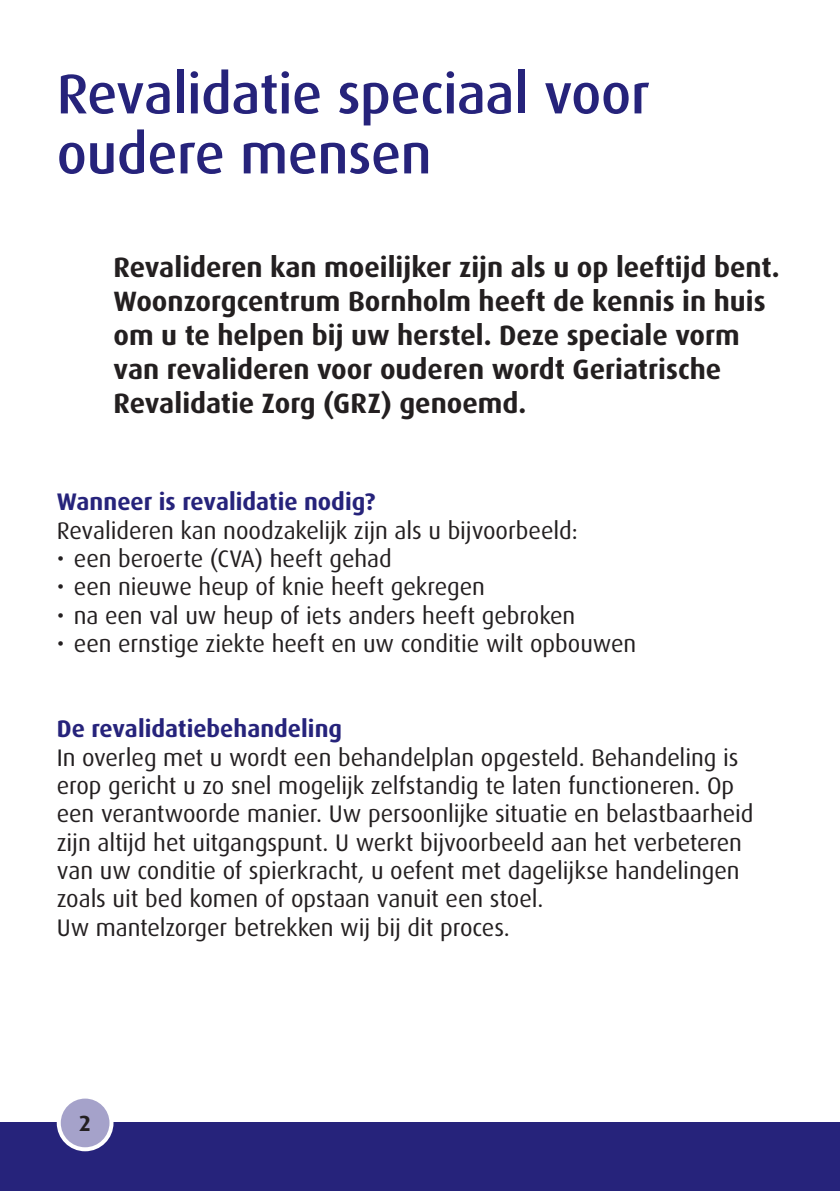
<style>
.page{position:relative;width:840px;height:1191px;background:#fff}
.page>*{position:absolute;margin:0;border:0;box-sizing:border-box;transform-origin:0 0}
.t1{font:500 56px/60px "Dax";letter-spacing:-.01em;color:#26237b}
.t2{font:700 28px/34px "Dax";color:#231f20}
.t3{font:24px/28.4px "Dax";letter-spacing:-.005em;color:#231f20}
.t4{font:700 24px "Dax";color:#26237b}
.t5{font:700 22px "Dax";color:#231f20}
</style>
<div class="page">
<div style="left:0;top:1123px;width:839px;height:68px;background:#26237b"></div>
<div style="left:59px;top:1096px;width:52px;height:53px;background:#a5a2ca;border-radius:50%"></div>
<div style="left:57px;top:1094px;width:56px;height:57px;border:4px solid #fff;border-radius:50%"></div>
<h1 class="t1" style="left:57px;top:64px;width:594px">Revalidatie speciaal voor oudere mensen</h1>
<p class="t2" style="left:113px;top:250px;width:667px">Revalideren kan moeilijker zijn als u op leeftijd bent.<br>Woonzorgcentrum Bornholm heeft de kennis in huis om u te helpen bij uw herstel. Deze speciale vorm van revalideren voor ouderen wordt Geriatrische Revalidatie Zorg (GRZ) genoemd.</p>
<p class="t4" style="left:57px;top:488px;width:320px">Wanneer is revalidatie nodig?</p>
<p class="t3" style="left:57px;top:516px;width:522px">Revalideren kan noodzakelijk zijn als u bijvoorbeeld:</p>
<p class="t3" style="left:57px;top:545px;width:336px">• een beroerte (CVA) heeft gehad</p>
<p class="t3" style="left:57px;top:573px;width:429px">• een nieuwe heup of knie heeft gekregen</p>
<p class="t3" style="left:57px;top:601px;width:519px">• na een val uw heup of iets anders heeft gebroken</p>
<p class="t3" style="left:57px;top:630px;width:580px">• een ernstige ziekte heeft en uw conditie wilt opbouwen</p>
<p class="t4" style="left:57px;top:715px;width:287px">De revalidatiebehandeling</p>
<p class="t3" style="left:57px;top:743px;width:697px">In overleg met u wordt een behandelplan opgesteld. Behandeling is erop gericht u zo snel mogelijk zelfstandig te laten functioneren. Op een verantwoorde manier. Uw persoonlijke situatie en belastbaarheid zijn altijd het uitgangspunt. U werkt bijvoorbeeld aan het verbeteren van uw conditie of spierkracht, u oefent met dagelijkse handelingen zoals uit bed komen of opstaan vanuit een stoel.<br>Uw mantelzorger betrekken wij bij dit proces.</p>
<p class="t5" style="left:79px;top:1110px;width:14px">2</p>
</div>
